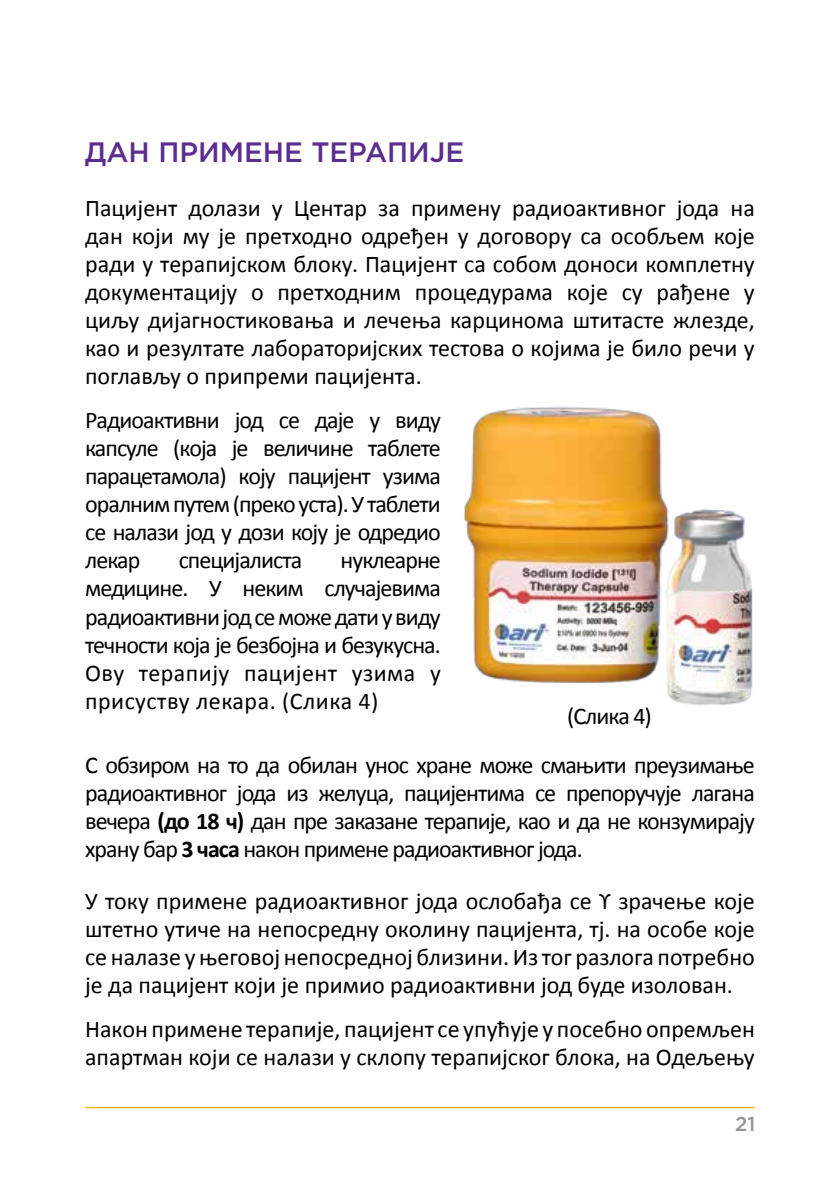
<style>
.page{position:relative;width:840px;height:1191px;background:#fff}
.page>*{position:absolute;margin:0;border:0;box-sizing:border-box;transform-origin:0 0}
.t1{font:500 28px "Gotham Pro";color:#5c2d91}
.t2{font:24px/28px "Calibri";color:#000;text-align:justify}
.t3{font:24px "Calibri";letter-spacing:-.04em;color:#000}
.t4{font:500 20px "Gotham Pro";color:#939598}
.s1{font-weight:700}
</style>
<div class="page">
<img style="left:464px;top:406px;width:289px;height:299px">
<hr style="left:85px;top:1106px;width:669px;height:2px;background:#fdb913">
<p class="t1" style="left:85px;top:136px;width:380px">ДАН ПРИМЕНЕ ТЕРАПИЈЕ</p>
<p class="t2" style="left:85px;top:194px;width:671px">Пацијент долази у Центар за примену радиоактивног јода на дан који му је претходно одређен у договору са особљем које ради у терапијском блоку. Пацијент са собом доноси комплетну документацију о претходним процедурама које су рађене у циљу дијагностиковања и лечења карцинома штитасте жлезде, као и резултате лабораторијских тестова о којима је било речи у поглављу о припреми пацијента.</p>
<p class="t2" style="left:85px;top:406px;width:357px">Радиоактивни јод се даје у виду капсуле (која је величине таблете парацетамола) коју пацијент узима оралним путем (преко уста). У таблети се налази јод у дози коју је одредио лекар</p>
<p class="t3" style="left:179px;top:545px;width:125px">специјалиста</p>
<p class="t2" style="left:85px;top:546px;width:357px;text-indent:255px">нуклеарне медицине. У неким случајевима радиоактивни јод се може дати у виду течности која је безбојна и безукусна.<br>Ову терапију пацијент узима у присуству лекара. (Слика 4)</p>
<p class="t2" style="left:566px;top:702px;width:86px">(Слика 4)</p>
<p class="t2" style="left:85px;top:750px;width:671px">С обзиром на то да обилан унос хране може смањити преузимање радиоактивног јода из желуца, пацијентима се препоручује лагана вечера <span class="s1">(до 18 ч)</span> дан пре заказане терапије, као и да не конзумирају храну бар <span class="s1">3 часа</span> након примене радиоактивног јода.</p>
<p class="t2" style="left:85px;top:886px;width:670px">У току примене радиоактивног јода ослобађа се ϒ зрачење које штетно утиче на непосредну околину пацијента, тј. на особе које се налазе у његовој непосредној близини. Из тог разлога потребно је да пацијент који је примио радиоактивни јод буде изолован.</p>
<p class="t2" style="left:85px;top:1014px;width:670px">Након примене терапије, пацијент се упућује у посебно опремљен апартман који се налази у склопу терапијског блока, на Одељењу</p>
<p class="t4" style="left:734px;top:1112px;width:22px">21</p>
</div>
